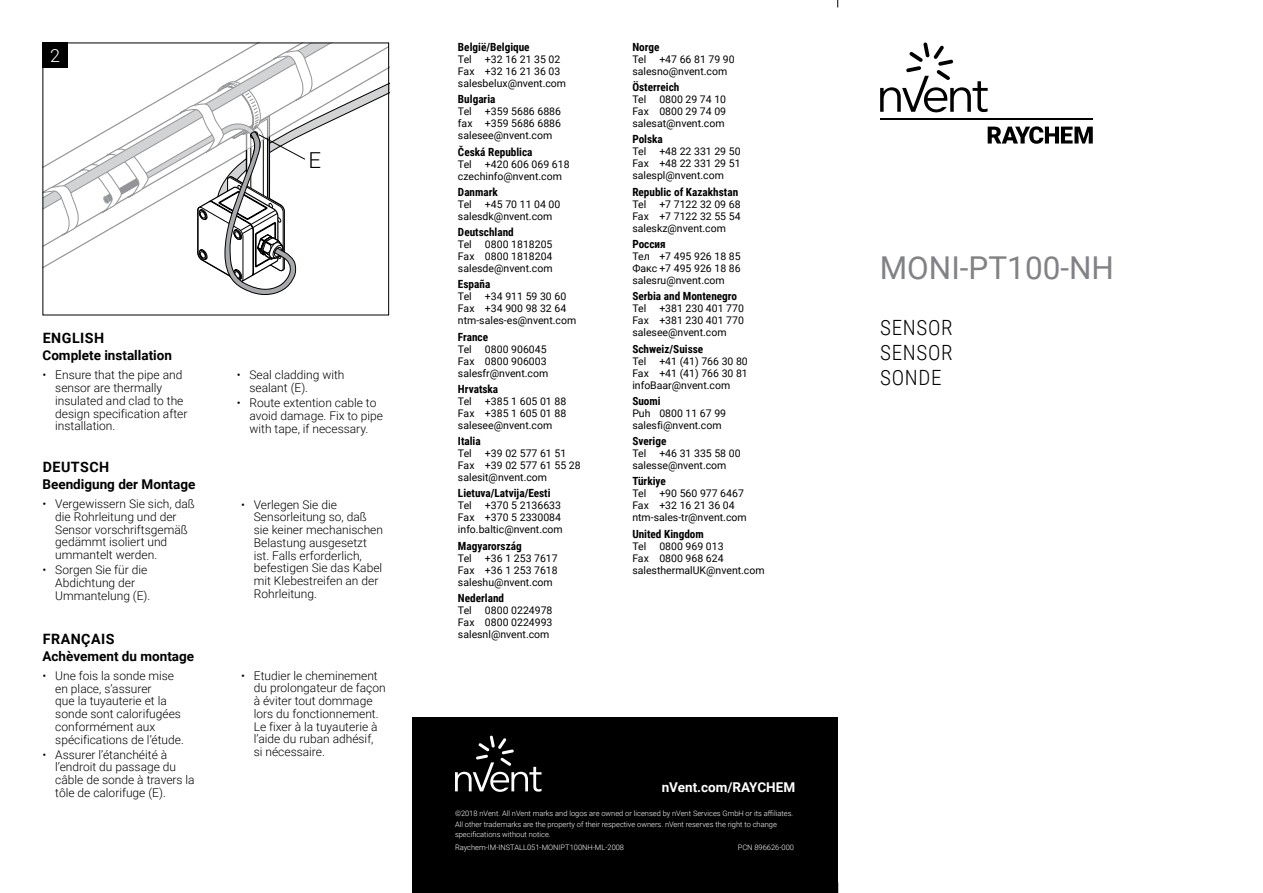
<style>
.page{position:relative;width:1263px;height:893px;background:#fff}
.page>*{position:absolute;margin:0;border:0;box-sizing:border-box;transform-origin:0 0}
.t1{font:31.5px "Roboto";color:#808285}
.t2{font:300 22.2px "Roboto";color:#000}
.t3{font:300 21px/25.2px "Roboto Condensed";letter-spacing:.035em;color:#000;text-align:justify}
.t4{font:300 18px "Roboto";color:#fff}
.t5{font:700 14.25px "Roboto";letter-spacing:.035em;color:#000}
.t6{font:700 13.5px "Roboto";color:#000}
.t7{font:700 13.5px "Roboto";color:#fff}
.t8{font:300 12px/12.8px "Roboto";color:#000}
.t9{font:700 11.25px "Roboto Condensed";color:#000}
.t10{font:10.5px/12px "Roboto";color:#000}
.t11{font:300 7.5px/10.5px "Roboto";color:#fff}
</style>
<div class="page">
<svg style="left:45px;top:45px;width:342px;height:250px"></svg>
<svg style="left:988px;top:126px;width:105px;height:18px"></svg>
<hr style="left:880px;top:118px;width:213px;height:2px;background:#000">
<svg style="left:880px;top:43px;width:108px;height:69px"></svg>
<div style="left:412px;top:718px;width:426px;height:175px;background:#000"></div>
<svg style="left:455px;top:736px;width:86px;height:56px"></svg>
<div style="left:43px;top:43px;width:25px;height:25px;background:#000"></div>
<h3 class="t4" style="left:50px;top:43px;width:11px">2</h3>
<h2 class="t2" style="left:308px;top:145px;width:14px">E</h2>
<h3 class="t5" style="left:43px;top:328px;width:63px">ENGLISH</h3>
<p class="t6" style="left:43px;top:346px;width:131px">Complete installation</p>
<p class="t8" style="left:55px;top:368px;width:134px;text-indent:-13px">• Ensure that the pipe and sensor are thermally insulated and clad to the design specification after installation.</p>
<h3 class="t5" style="left:43px;top:457px;width:68px">DEUTSCH</h3>
<p class="t6" style="left:43px;top:475px;width:154px">Beendigung der Montage</p>
<p class="t8" style="left:55px;top:497px;width:141px;text-indent:-13px">• Vergewissern Sie sich, daß die Rohrleitung und der<br>Sensor vorschriftsgemäß gedämmt isoliert und ummantelt werden.</p>
<p class="t8" style="left:55px;top:563px;width:97px;text-indent:-13px">• Sorgen Sie für die<br>Abdichtung der<br>Ummantelung (E).</p>
<h3 class="t5" style="left:43px;top:629px;width:73px">FRANÇAIS</h3>
<p class="t6" style="left:43px;top:646px;width:153px">Achèvement du montage</p>
<p class="t8" style="left:55px;top:669px;width:130px;text-indent:-13px">• Une fois la sonde mise en place, s’assurer<br>que la tuyauterie et la sonde sont calorifugées conformément aux spécifications de l’étude.</p>
<p class="t8" style="left:55px;top:747px;width:141px;text-indent:-13px">• Assurer l’étanchéité à l’endroit du passage du câble de sonde à travers la tôle de calorifuge (E).</p>
<p class="t8" style="left:249px;top:368px;width:97px;text-indent:-13px">• Seal cladding with sealant (E).</p>
<p class="t8" style="left:249px;top:396px;width:135px;text-indent:-13px">• Route extention cable to avoid damage. Fix to pipe with tape, if necessary.</p>
<p class="t8" style="left:254px;top:497px;width:131px;text-indent:-13px">• Verlegen Sie die<br>Sensorleitung so, daß sie keiner mechanischen<br>Belastung ausgesetzt ist. Falls erforderlich, befestigen Sie das Kabel mit Klebestreifen an der<br>Rohrleitung.</p>
<p class="t8" style="left:254px;top:668px;width:133px;text-indent:-13px">• Etudier le cheminement du prolongateur de façon à éviter tout dommage lors du fonctionnement.<br>Le fixer à la tuyauterie à l’aide du ruban adhésif,<br>si nécessaire.</p>
<p class="t9" style="left:458px;top:39px;width:73px">België/Belgique</p>
<p class="t10" style="left:458px;top:53px;width:110px">Tel +32 16 21 35 02<br>Fax +32 16 21 36 03 salesbelux@nvent.com</p>
<p class="t9" style="left:458px;top:91px;width:39px">Bulgaria</p>
<p class="t10" style="left:458px;top:105px;width:105px;text-align:justify">Tel +359 5686 6886 fax +359 5686 6886 salesee@nvent.com</p>
<p class="t9" style="left:458px;top:144px;width:76px">Česká Republica</p>
<p class="t10" style="left:458px;top:157px;width:113px">Tel +420 606 069 618 czechinfo@nvent.com</p>
<p class="t9" style="left:458px;top:184px;width:41px">Danmark</p>
<p class="t10" style="left:458px;top:198px;width:104px">Tel +45 70 11 04 00 salesdk@nvent.com</p>
<p class="t9" style="left:458px;top:224px;width:57px">Deutschland</p>
<p class="t10" style="left:458px;top:238px;width:96px;text-align:justify">Tel 0800 1818205<br>Fax 0800 1818204 salesde@nvent.com</p>
<p class="t9" style="left:458px;top:276px;width:34px">España</p>
<p class="t10" style="left:458px;top:290px;width:120px">Tel +34 911 59 30 60<br>Fax +34 900 98 32 64 ntm-sales-es@nvent.com</p>
<p class="t9" style="left:458px;top:329px;width:32px">France</p>
<p class="t10" style="left:458px;top:342px;width:92px">Tel 0800 906045<br>Fax 0800 906003 salesfr@nvent.com</p>
<p class="t9" style="left:458px;top:381px;width:42px">Hrvatska</p>
<p class="t10" style="left:458px;top:395px;width:110px;text-align:justify">Tel +385 1 605 01 88<br>Fax +385 1 605 01 88 salesee@nvent.com</p>
<p class="t9" style="left:458px;top:433px;width:24px">Italia</p>
<p class="t10" style="left:458px;top:447px;width:124px">Tel +39 02 577 61 51<br>Fax +39 02 577 61 55 28 salesit@nvent.com</p>
<p class="t9" style="left:458px;top:485px;width:94px">Lietuva/Latvija/Eesti</p>
<p class="t10" style="left:458px;top:499px;width:106px">Tel +370 5 2136633<br>Fax +370 5 2330084 info.baltic@nvent.com</p>
<p class="t9" style="left:458px;top:538px;width:65px">Magyarország</p>
<p class="t10" style="left:458px;top:551px;width:101px;text-align:justify">Tel +36 1 253 7617<br>Fax +36 1 253 7618 saleshu@nvent.com</p>
<p class="t9" style="left:458px;top:590px;width:48px">Nederland</p>
<p class="t10" style="left:458px;top:604px;width:96px;text-align:justify">Tel 0800 0224978<br>Fax 0800 0224993 salesnl@nvent.com</p>
<p class="t9" style="left:632px;top:39px;width:29px">Norge</p>
<p class="t10" style="left:632px;top:53px;width:104px">Tel +47 66 81 79 90 salesno@nvent.com</p>
<p class="t9" style="left:632px;top:79px;width:49px">Österreich</p>
<p class="t10" style="left:632px;top:93px;width:95px;text-align:justify">Tel 0800 29 74 10<br>Fax 0800 29 74 09 salesat@nvent.com</p>
<p class="t9" style="left:632px;top:132px;width:32px">Polska</p>
<p class="t10" style="left:632px;top:145px;width:110px;text-align:justify">Tel +48 22 331 29 50<br>Fax +48 22 331 29 51 salespl@nvent.com</p>
<p class="t9" style="left:632px;top:184px;width:107px">Republic of Kazakhstan</p>
<p class="t10" style="left:632px;top:198px;width:110px;text-align:justify">Tel +7 7122 32 09 68<br>Fax +7 7122 32 55 54 saleskz@nvent.com</p>
<p class="t9" style="left:632px;top:236px;width:35px">Россия</p>
<p class="t10" style="left:632px;top:250px;width:110px;text-align:justify">Тел +7 495 926 18 85<br>Факс +7 495 926 18 86 salesru@nvent.com</p>
<p class="t9" style="left:632px;top:288px;width:106px">Serbia and Montenegro</p>
<p class="t10" style="left:632px;top:302px;width:113px;text-align:justify">Tel +381 230 401 770<br>Fax +381 230 401 770 salesee@nvent.com</p>
<p class="t9" style="left:632px;top:341px;width:72px">Schweiz/Suisse</p>
<p class="t10" style="left:632px;top:354px;width:117px;text-align:justify">Tel +41 (41) 766 30 80<br>Fax +41 (41) 766 30 81 infoBaar@nvent.com</p>
<p class="t9" style="left:632px;top:393px;width:30px">Suomi</p>
<p class="t10" style="left:632px;top:407px;width:95px">Puh 0800 11 67 99 salesfi@nvent.com</p>
<p class="t9" style="left:632px;top:433px;width:36px">Sverige</p>
<p class="t10" style="left:632px;top:447px;width:110px">Tel +46 31 335 58 00 salesse@nvent.com</p>
<p class="t9" style="left:632px;top:473px;width:35px">Türkiye</p>
<p class="t10" style="left:632px;top:487px;width:116px">Tel +90 560 977 6467<br>Fax +32 16 21 36 04 ntm-sales-tr@nvent.com</p>
<p class="t9" style="left:632px;top:526px;width:73px">United Kingdom</p>
<p class="t10" style="left:632px;top:539px;width:134px">Tel 0800 969 013<br>Fax 0800 968 624 salesthermalUK@nvent.com</p>
<p class="t7" style="left:662px;top:778px;width:135px">nVent.com/RAYCHEM</p>
<p class="t11" style="left:455px;top:808px;width:340px">©2018 nVent. All nVent marks and logos are owned or licensed by nVent Services GmbH or its affiliates.<br>All other trademarks are the property of their respective owners. nVent reserves the right to change specifications without notice.</p>
<p class="t11" style="left:455px;top:842px;width:171px">Raychem-IM-INSTALL051-MONIPT100NH-ML-2008</p>
<p class="t11" style="left:738px;top:842px;width:58px">PCN 896626-000</p>
<h1 class="t1" style="left:880px;top:245px;width:236px">MONI-PT100-NH</h1>
<h3 class="t3" style="left:880px;top:314px;width:74px">SENSOR SENSOR SONDE</h3>
</div>
